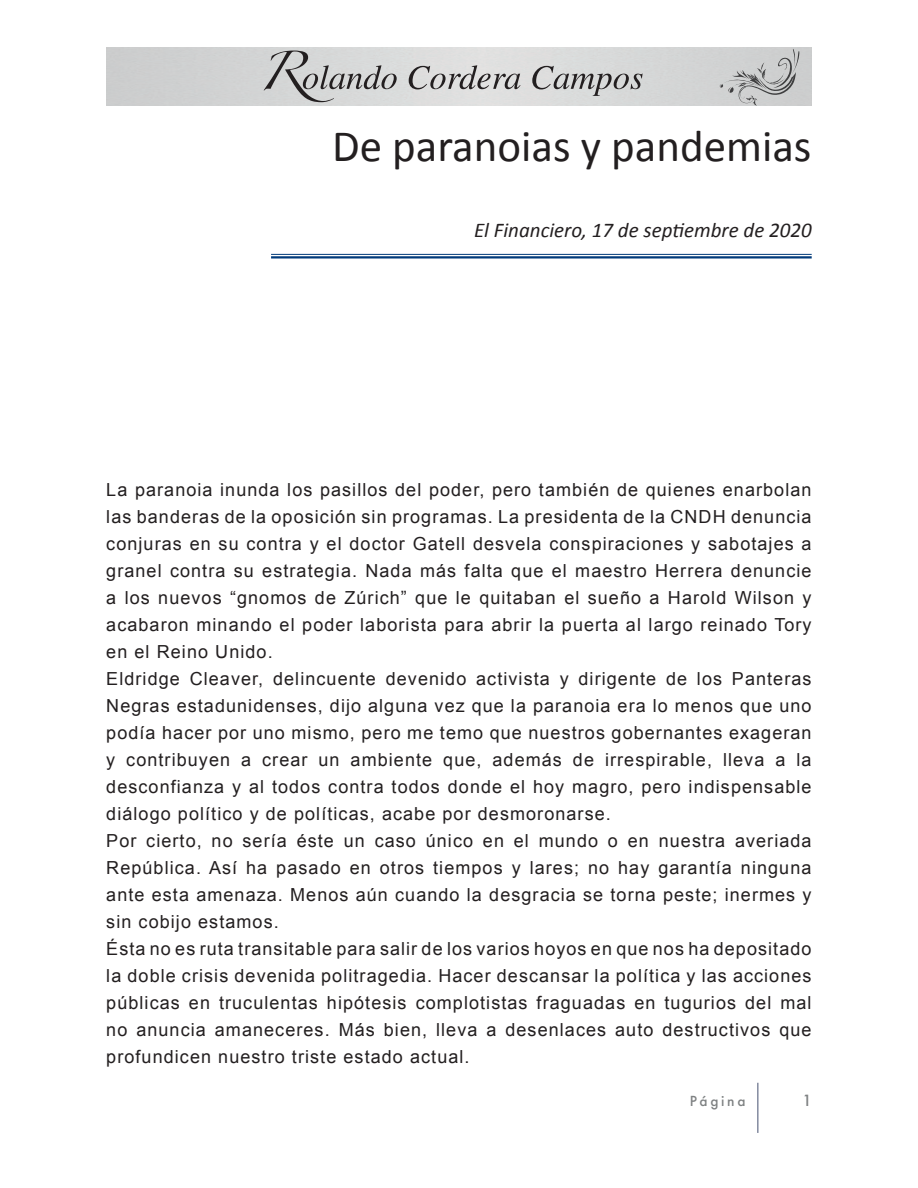
<style>
.page{position:relative;width:918px;height:1188px;background:#fff}
.page>*{position:absolute;margin:0;border:0;box-sizing:border-box;transform-origin:0 0}
.t1{font:45px "Calibri";color:#231f20}
.t2{font:italic 21px "Calibri";color:#231f20}
.t3{font:18px/27px "Arial";letter-spacing:.06em;color:#231f20;text-align:justify}
.t4{font:500 15px "Futura";color:#7e8182}
.t5{font:500 13.5px "Futura";letter-spacing:.2em;color:#7e8182}
</style>
<div class="page">
<svg style="left:264px;top:51px;width:133px;height:51px;background:#bbbcbc"></svg>
<svg style="left:409px;top:65px;width:112px;height:24px;background:#b4b3b3"></svg>
<svg style="left:532px;top:66px;width:111px;height:30px;background:#b7b7b7"></svg>
<svg style="left:719px;top:49px;width:80px;height:57px;background:#bfc0c1"></svg>
<hr style="left:757px;top:1083px;width:2px;height:50px;background:#848ba0">
<hr style="left:271px;top:254px;width:541px;height:1px;background:#013a7a">
<hr style="left:271px;top:256px;width:541px;height:3px;background:#013a7a">
<p class="t1" style="left:332px;top:118px;width:481px">De paranoias y pandemias</p>
<p class="t2" style="left:474px;top:216px;width:339px">El Financiero, 17 de septiembre de 2020</p>
<p class="t3" style="left:106px;top:476px;width:707px">La paranoia inunda los pasillos del poder, pero también de quienes enarbolan las banderas de la oposición sin programas. La presidenta de la CNDH denuncia conjuras en su contra y el doctor Gatell desvela conspiraciones y sabotajes a granel contra su estrategia. Nada más falta que el maestro Herrera denuncie a los nuevos “gnomos de Zúrich” que le quitaban el sueño a Harold Wilson y acabaron minando el poder laborista para abrir la puerta al largo reinado Tory en el Reino Unido.</p>
<p class="t3" style="left:106px;top:665px;width:707px">Eldridge Cleaver, delincuente devenido activista y dirigente de los Panteras Negras estadunidenses, dijo alguna vez que la paranoia era lo menos que uno podía hacer por uno mismo, pero me temo que nuestros gobernantes exageran y contribuyen a crear un ambiente que, además de irrespirable, lleva a la desconfianza y al todos contra todos donde el hoy magro, pero indispensable diálogo político y de políticas, acabe por desmoronarse.</p>
<p class="t3" style="left:106px;top:827px;width:707px">Por cierto, no sería éste un caso único en el mundo o en nuestra averiada República. Así ha pasado en otros tiempos y lares; no hay garantía ninguna ante esta amenaza. Menos aún cuando la desgracia se torna peste; inermes y sin cobijo estamos.</p>
<p class="t3" style="left:106px;top:935px;width:707px">Ésta no es ruta transitable para salir de los varios hoyos en que nos ha depositado la doble crisis devenida politragedia. Hacer descansar la política y las acciones públicas en truculentas hipótesis complotistas fraguadas en tugurios del mal no anuncia amaneceres. Más bien, lleva a desenlaces auto destructivos que profundicen nuestro triste estado actual.</p>
<p class="t5" style="left:690px;top:1092px;width:57px">Página</p>
<p class="t4" style="left:802px;top:1091px;width:11px">1</p>
</div>
